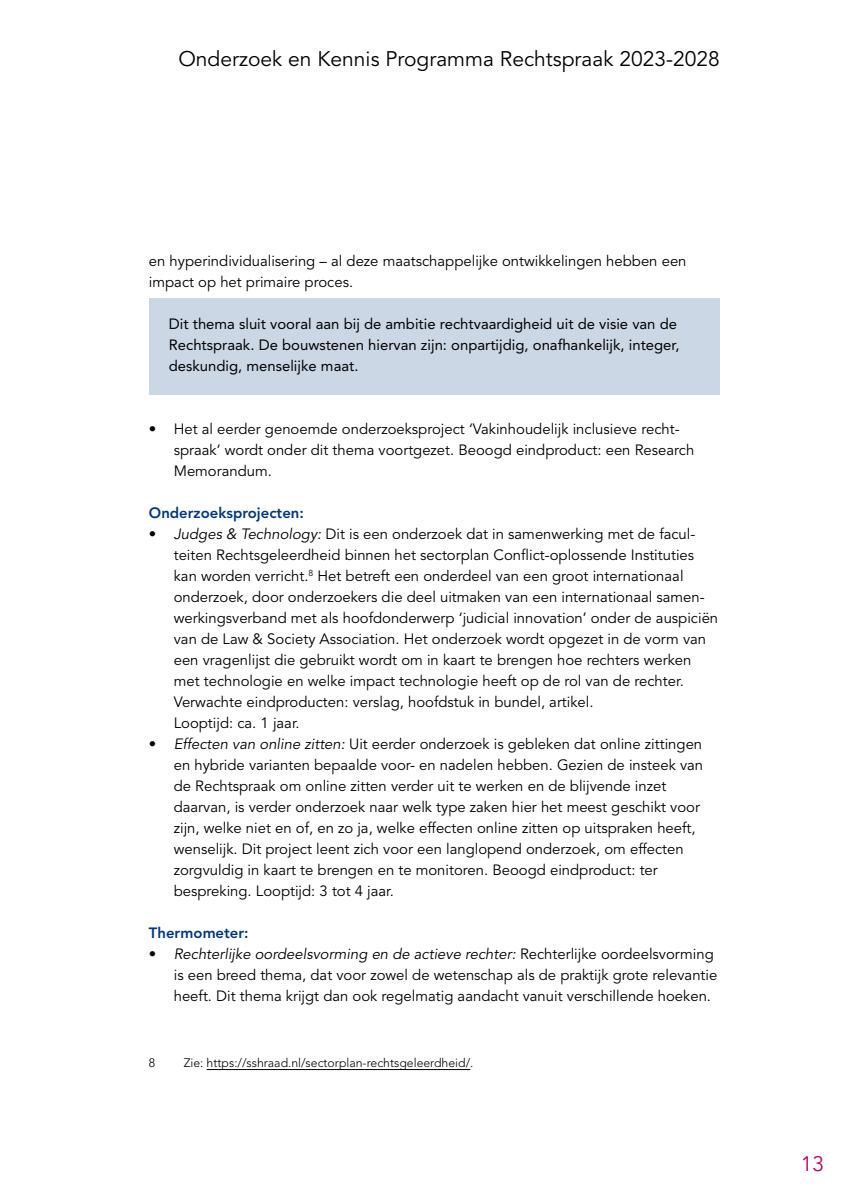
<style>
.page{position:relative;width:844px;height:1191px;background:#fff}
.page>*{position:absolute;margin:0;border:0;box-sizing:border-box;transform-origin:0 0}
.t1{font:21px "Avenir LT Std";color:#000}
.t2{font:21px "Avenir";color:#bc0066}
.P_Broodtekst{font:14.88px/21px "Avenir LT Std";color:#000}
.P_Kader_Broodtekst{font:14.88px/21px "Avenir LT Std";color:#000}
.H4_Paragraafkop_blauw{font:800 14.88px "Avenir LT Std";color:#003784}
.Voetnoot{font:300 12.25px "Avenir LT Std";color:#000}
.s1{font-style:italic}
</style>
<div class="page">
<div style="left:149px;top:298px;width:570px;height:97px;background:#ccd7e6"></div>
<hr style="left:206px;top:1069px;width:264px;height:1px;background:#000">
<h1 class="t1" style="left:178px;top:46px;width:543px">Onderzoek en Kennis Programma Rechtspraak 2023-2028</h1>
<p class="P_Broodtekst" style="left:149px;top:251px;width:539px">en hyperindividualisering – al deze maatschappelijke ontwikkelingen hebben een impact op het primaire proces.</p>
<p class="P_Kader_Broodtekst" style="left:169px;top:314px;width:512px">Dit thema sluit vooral aan bij de ambitie rechtvaardigheid uit de visie van de<br>Rechtspraak. De bouwstenen hiervan zijn: onpartijdig, onafhankelijk, integer, deskundig, menselijke maat.</p>
<p class="P_Broodtekst" style="left:174px;top:419px;width:522px;text-indent:-25px">• Het al eerder genoemde onderzoeksproject ‘Vakinhoudelijk inclusieve recht&shy;spraak’ wordt onder dit thema voortgezet. Beoogd eindproduct: een Research<br>Memorandum.</p>
<h4 class="H4_Paragraafkop_blauw" style="left:149px;top:504px;width:156px">Onderzoeksprojecten:</h4>
<p class="P_Broodtekst" style="left:174px;top:524px;width:546px;text-indent:-25px">• <span class="s1">Judges &amp; Technology:</span> Dit is een onderzoek dat in samenwerking met de facul&shy;teiten Rechtsgeleerdheid binnen het sectorplan Conflict-oplossende Instituties kan worden verricht.<sup>8</sup> Het betreft een onderdeel van een groot internationaal onderzoek, door onderzoekers die deel uitmaken van een internationaal samen&shy;werkingsverband met als hoofdonderwerp ‘judicial innovation’ onder de auspiciën van de Law &amp; Society Association. Het onderzoek wordt opgezet in de vorm van een vragenlijst die gebruikt wordt om in kaart te brengen hoe rechters werken met technologie en welke impact technologie heeft op de rol van de rechter.<br>Verwachte eindproducten: verslag, hoofdstuk in bundel, artikel.<br>Looptijd: ca. 1 jaar.</p>
<p class="P_Broodtekst" style="left:174px;top:734px;width:531px;text-indent:-25px">• <span class="s1">Effecten van online zitten:</span> Uit eerder onderzoek is gebleken dat online zittingen en hybride varianten bepaalde voor- en nadelen hebben. Gezien de insteek van de Rechtspraak om online zitten verder uit te werken en de blijvende inzet daarvan, is verder onderzoek naar welk type zaken hier het meest geschikt voor zijn, welke niet en of, en zo ja, welke effecten online zitten op uitspraken heeft, wenselijk. Dit project leent zich voor een langlopend onderzoek, om effecten zorgvuldig in kaart te brengen en te monitoren. Beoogd eindproduct: ter bespreking. Looptijd: 3 tot 4 jaar.</p>
<h4 class="H4_Paragraafkop_blauw" style="left:149px;top:924px;width:101px">Thermometer:</h4>
<p class="P_Broodtekst" style="left:174px;top:944px;width:545px;text-indent:-25px">• <span class="s1">Rechterlijke oordeelsvorming en de actieve rechter:</span> Rechterlijke oordeelsvorming is een breed thema, dat voor zowel de wetenschap als de praktijk grote relevantie heeft. Dit thema krijgt dan ook regelmatig aandacht vanuit verschillende hoeken.</p>
<p class="Voetnoot" style="left:149px;top:1055px;width:8px">8</p>
<p class="Voetnoot" style="left:184px;top:1055px;width:291px">Zie: https://sshraad.nl/sectorplan-rechtsgeleerdheid/.</p>
<h1 class="t2" style="left:800px;top:1151px;width:25px">13</h1>
</div>
